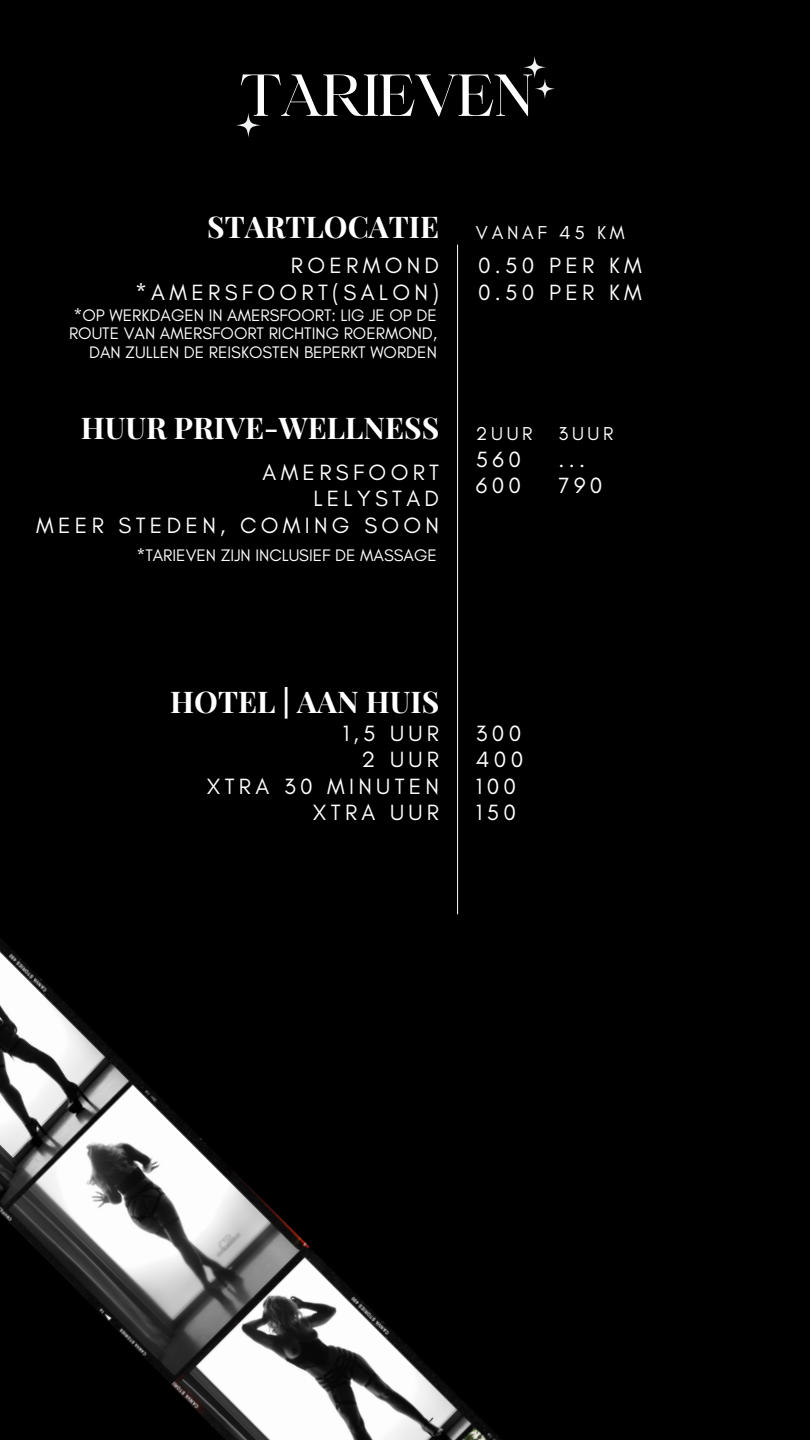
<style>
.page{position:relative;width:810px;height:1440px;background:#000}
.page>*{position:absolute;margin:0;border:0;box-sizing:border-box;transform-origin:0 0}
.t1{font:56.8px "Maharlika";letter-spacing:-.03em;color:#fff}
.t2{font:700 30px "Playfair Display";color:#fff}
.t3{font:22.5px "Glacial Indifference";letter-spacing:.19em;color:#fff}
.t4{font:19px "Glacial Indifference";letter-spacing:.19em;color:#fff}
.t5{font:17px/18.8px "Glacial Indifference";color:#fff;text-align:right}
</style>
<div class="page">
<img style="left:0;top:939px;width:309px;height:445px">
<img style="left:171px;top:1246px;width:328px;height:194px">
<hr style="left:457px;top:245px;width:1px;height:669px;background:#fff">
<svg style="left:236px;top:113px;width:25px;height:24px"></svg>
<svg style="left:524px;top:56px;width:31px;height:43px"></svg>
<p class="t1" style="left:240px;top:72px;width:295px">TARIEVEN</p>
<p class="t2" style="left:207px;top:206px;width:233px">STARTLOCATIE</p>
<p class="t3" style="left:291px;top:252px;width:150px">ROERMOND</p>
<p class="t3" style="left:135px;top:278px;width:306px">*AMERSFOORT(SALON)</p>
<p class="t5" style="left:69px;top:305px;width:369px">*OP WERKDAGEN IN AMERSFOORT: LIG JE OP DE<br>ROUTE VAN AMERSFOORT RICHTING ROERMOND,<br>DAN ZULLEN DE REISKOSTEN BEPERKT WORDEN</p>
<p class="t4" style="left:476px;top:221px;width:150px">VANAF 45 KM</p>
<p class="t3" style="left:478px;top:252px;width:165px">0.50 PER KM</p>
<p class="t3" style="left:478px;top:278px;width:165px">0.50 PER KM</p>
<p class="t2" style="left:81px;top:407px;width:360px">HUUR PRIVE-WELLNESS</p>
<p class="t4" style="left:476px;top:422px;width:58px">2UUR</p>
<p class="t4" style="left:559px;top:422px;width:56px">3UUR</p>
<p class="t3" style="left:263px;top:459px;width:178px">AMERSFOORT</p>
<p class="t3" style="left:313px;top:485px;width:127px">LELYSTAD</p>
<p class="t3" style="left:36px;top:511px;width:404px">MEER STEDEN, COMING SOON</p>
<p class="t3" style="left:476px;top:445px;width:47px">560</p>
<p class="t3" style="left:476px;top:472px;width:47px">600</p>
<p class="t3" style="left:559px;top:445px;width:28px">...</p>
<p class="t3" style="left:559px;top:472px;width:45px">790</p>
<p class="t5" style="left:136px;top:546px;width:302px">*TARIEVEN ZIJN INCLUSIEF DE MASSAGE</p>
<p class="t2" style="left:170px;top:681px;width:270px">HOTEL | AAN HUIS</p>
<p class="t3" style="left:343px;top:720px;width:98px">1,5 UUR</p>
<p class="t3" style="left:362px;top:746px;width:79px">2 UUR</p>
<p class="t3" style="left:207px;top:772px;width:234px">XTRA 30 MINUTEN</p>
<p class="t3" style="left:313px;top:798px;width:128px">XTRA UUR</p>
<p class="t3" style="left:476px;top:720px;width:47px">300</p>
<p class="t3" style="left:476px;top:746px;width:49px">400</p>
<p class="t3" style="left:476px;top:772px;width:42px">100</p>
<p class="t3" style="left:476px;top:798px;width:42px">150</p>
</div>
